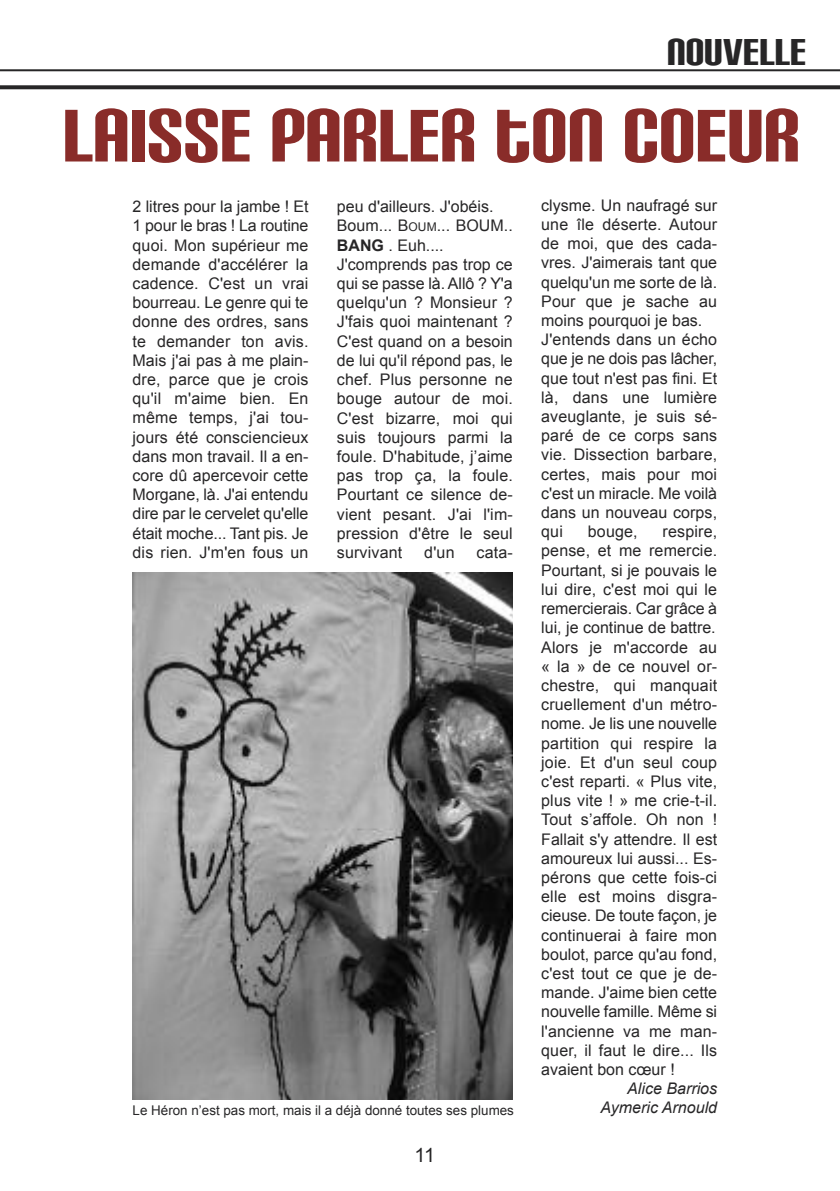
<style>
.page{position:relative;width:840px;height:1191px;background:#fff}
.page>*{position:absolute;margin:0;border:0;box-sizing:border-box;transform-origin:0 0}
.t1{font:88.4px "Carbon Block";color:#892c29}
.t2{font:45px "Carbon Block";color:#272627}
.t3{font:19.8px "Arial";color:#272627}
.t4{font:16px/19.2px "Arial";letter-spacing:.01em;color:#272627;text-align:justify}
.t5{font:italic 16px "Arial";color:#272627}
.t6{font:13.4px "Arial";color:#272627}
.s1{font-size:12px}
.s2{font-weight:700}
</style>
<div class="page">
<hr style="left:0;top:69px;width:839px;height:2px;background:#272627">
<svg style="left:0;top:85px;width:839px;height:4px;background:#363536"></svg>
<img style="left:132px;top:573px;width:380px;height:527px">
<h2 class="t2" style="left:666px;top:29px;width:140px">NOUVELLE</h2>
<h1 class="t1" style="left:63px;top:91px;width:738px">LAISSE PARLER TON COEUR</h1>
<p class="t4" style="left:132px;top:197px;width:177px">2 litres pour la jambe ! Et 1 pour le bras ! La routine quoi. Mon supérieur me demande d'accélérer la cadence. C'est un vrai bourreau. Le genre qui te donne des ordres, sans te demander ton avis.<br>Mais j'ai pas à me plain&shy;dre, parce que je crois qu'il m'aime bien. En même temps, j'ai tou&shy;jours été consciencieux dans mon travail. Il a en&shy;core dû apercevoir cette Morgane, là. J'ai entendu dire par le cervelet qu'elle était moche... Tant pis. Je dis rien. J'm'en fous un</p>
<p class="t4" style="left:337px;top:197px;width:177px;text-align:left">peu d'ailleurs. J'obéis.<br>Boum... B<span class="s1">OUM</span>... BOUM..<br><span class="s2">BANg</span> . Euh....<br>J'comprends pas trop ce qui se passe là. Allô ? Y'a quelqu'un ? Monsieur ?<br>J'fais quoi maintenant ?<br>C'est quand on a besoin de lui qu'il répond pas, le chef. Plus personne ne bouge autour de moi.<br>C'est bizarre, moi qui suis toujours parmi la foule. D'habitude, j’aime pas trop ça, la foule.<br>Pourtant ce silence de&shy;vient pesant. J'ai l'im&shy;pression d'être le seul survivant</p>
<p class="t4" style="left:541px;top:196px;width:177px;text-align:left">clysme. Un naufragé sur une île déserte. Autour de moi, que des cada&shy;vres. J'aimerais tant que quelqu'un me sorte de là.<br>Pour que je sache au moins pourquoi je bas.<br>J'entends dans un écho que je ne dois pas lâcher, que tout n'est pas fini. Et là, dans une lumière aveuglante, je suis sé&shy;paré de ce corps sans vie. Dissection barbare, certes, mais pour moi c'est un miracle. Me voilà dans un nouveau corps, qui</p>
<p class="t4" style="left:541px;top:522px;width:177px;text-indent:121px">respire, pense, et me remercie.<br>Pourtant, si je pouvais le lui dire, c'est moi qui le remercierais. Car grâce à lui, je continue de battre.<br>Alors je m'accorde au « la » de ce nouvel or&shy;chestre, qui manquait cruellement d'un métro&shy;nome. Je lis une nouvelle partition qui respire la joie. Et d'un seul coup c'est reparti. « Plus vite, plus vite ! » me crie-t-il.<br>Tout s’affole. Oh non !<br>Fallait s'y attendre. Il est amoureux lui aussi... Es&shy;pérons que cette fois-ci elle est moins disgra&shy;cieuse. De toute façon, je continuerai à faire mon boulot, parce qu'au fond, c'est tout ce que je de&shy;mande. J'aime bien cette nouvelle famille. Même si l'ancienne va me man&shy;quer, il faut le dire... Ils avaient bon cœur !</p>
<p class="t5" style="left:627px;top:1079px;width:91px">Alice Barrios</p>
<p class="t4" style="left:587px;top:522px;width:51px">bouge,</p>
<p class="t4" style="left:424px;top:543px;width:32px">d'un</p>
<p class="t4" style="left:476px;top:543px;width:38px">cata-</p>
<p class="t6" style="left:132px;top:1102px;width:382px">Le Héron n’est pas mort, mais il a déjà donné toutes ses plumes</p>
<p class="t5" style="left:600px;top:1099px;width:118px">Aymeric Arnould</p>
<p class="t3" style="left:414px;top:1143px;width:22px">11</p>
</div>
